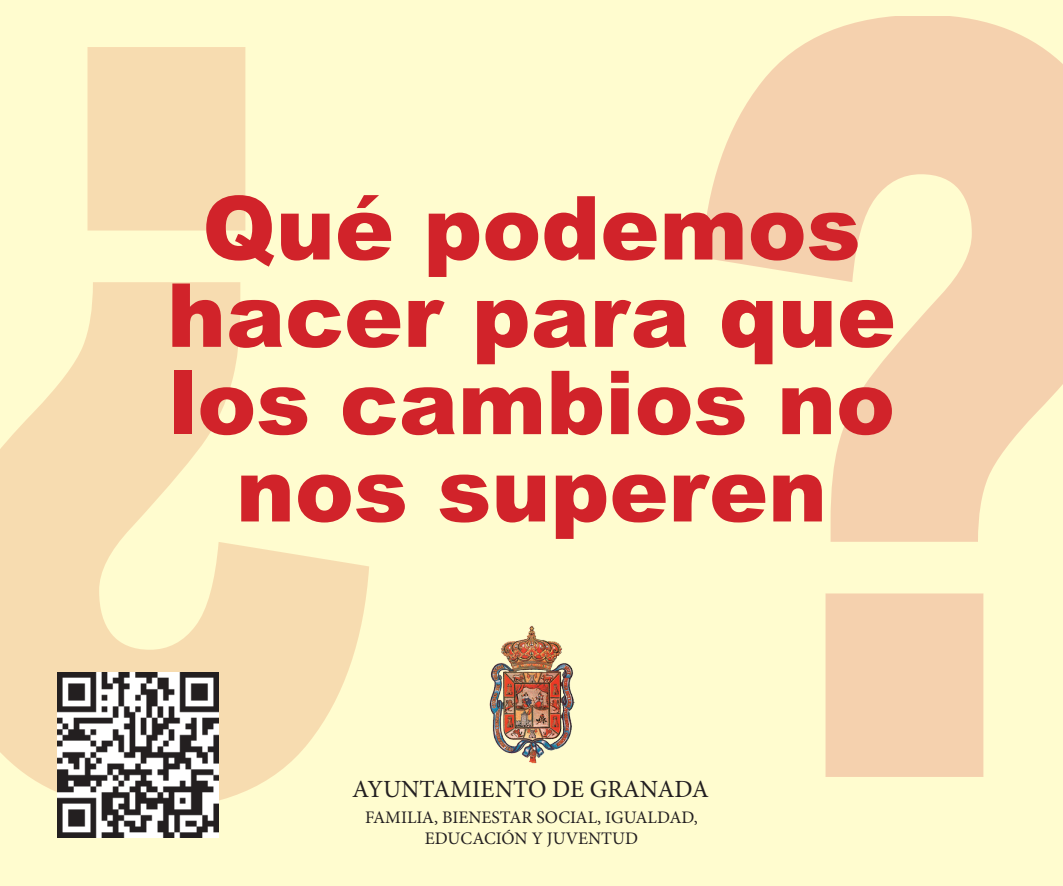
<style>
.page{position:relative;width:1063px;height:886px;background:#fffccf}
.page>*{position:absolute;margin:0;border:0;box-sizing:border-box;transform-origin:0 0}
.t1{font:900 1046.75px "Arial";color:#d1232a;scale:.76 1}
.t2{font:900 88.5px "Arial";color:#d1232a}
.t3{font:24.75px "Minion Pro";color:#231f20}
.t4{font:17.75px "Minion Pro";color:#231f20}
</style>
<div class="page">
<img style="left:489px;top:625px;width:86px;height:138px">
<img style="left:57px;top:672px;width:162px;height:165px">
<h1 class="t1" style="left:1159px;top:1368px;width:640px;rotate:-180deg">¿</h1>
<h1 class="t1" style="left:-88px;top:-544px;width:640px">¿</h1>
<p class="t2" style="left:202px;top:164px;width:660px">Qué podemos</p>
<p class="t2" style="left:167px;top:251px;width:730px">hacer para que</p>
<p class="t2" style="left:168px;top:338px;width:729px">los cambios no</p>
<p class="t2" style="left:236px;top:426px;width:593px">nos superen</p>
<p class="t3" style="left:352px;top:772px;width:358px">AYUNTAMIENTO DE GRANADA</p>
<p class="t4" style="left:365px;top:805px;width:334px">FAMILIA, BIENESTAR SOCIAL, IGUALDAD,</p>
<p class="t4" style="left:425px;top:826px;width:215px">EDUCACIÓN Y JUVENTUD</p>
</div>
